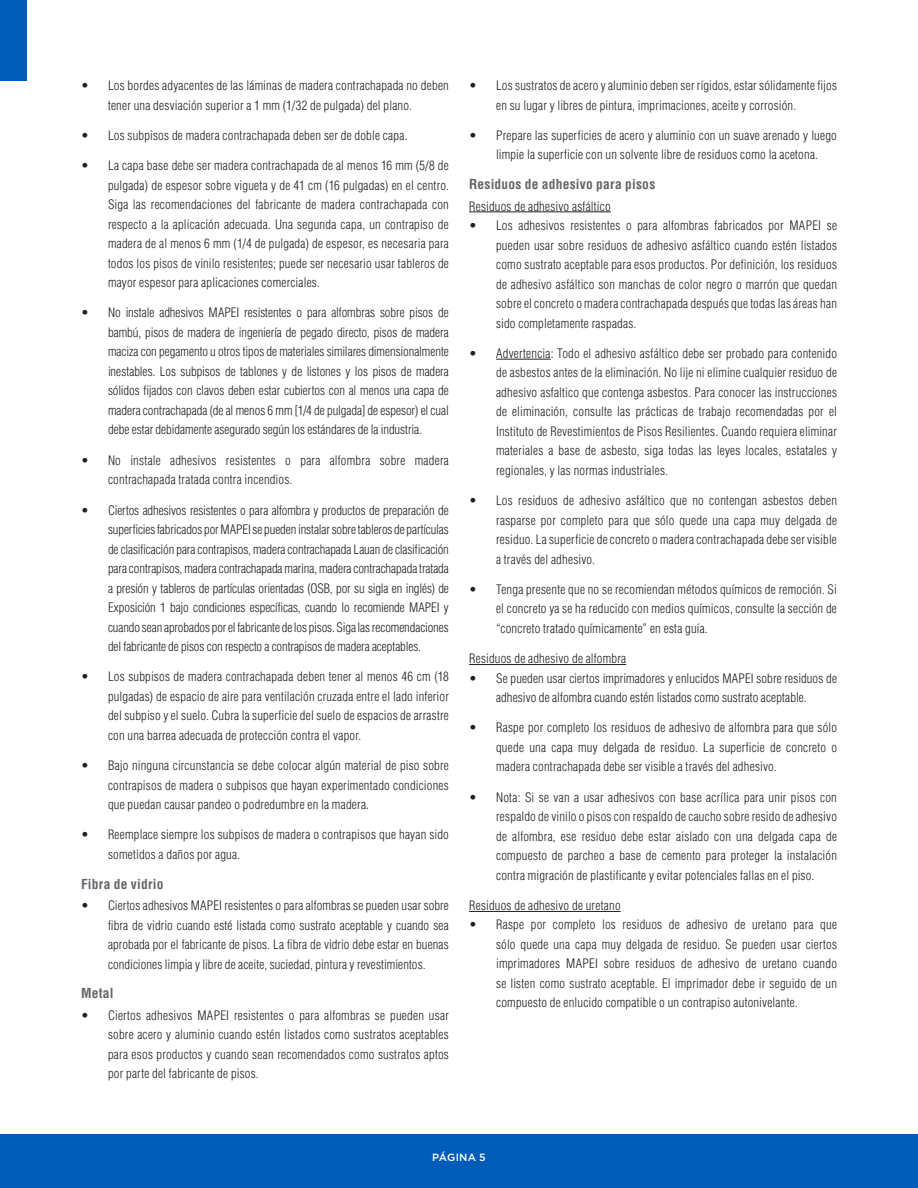
<style>
.page{position:relative;width:918px;height:1188px;background:#fff}
.page>*{position:absolute;margin:0;border:0;box-sizing:border-box;transform-origin:0 0}
.t1{font:700 condensed 13.5px "Helvetica LT Std";letter-spacing:.015em;color:#636569}
.t2{font:300 condensed 12.75px/19.5px "Helvetica LT Std";letter-spacing:.015em;color:#231f20;text-align:justify}
.t3{font:500 10.5px "Gotham HTF";letter-spacing:.025em;color:#fff}
</style>
<div class="page">
<hr style="left:469px;top:212px;width:142px;height:1px;background:#231f20">
<hr style="left:496px;top:359px;width:55px;height:1px;background:#231f20">
<hr style="left:469px;top:664px;width:157px;height:1px;background:#231f20">
<hr style="left:469px;top:911px;width:152px;height:1px;background:#231f20">
<div style="left:0;top:0;width:27px;height:81px;background:#005cb9"></div>
<div style="left:0;top:1134px;width:918px;height:54px;background:#005cb9"></div>
<p class="t2" style="left:108px;top:76px;width:342px;text-indent:-27px">• Los bordes adyacentes de las láminas de madera contrachapada no deben tener una desviación superior a 1 mm (1/32 de pulgada) del plano.</p>
<p class="t2" style="left:81px;top:126px;width:328px">• Los subpisos de madera contrachapada deben ser de doble capa.</p>
<p class="t2" style="left:108px;top:156px;width:342px;text-indent:-27px">• La capa base debe ser madera contrachapada de al menos 16 mm (5/8 de pulgada) de espesor sobre vigueta y de 41 cm (16 pulgadas) en el centro.<br>Siga las recomendaciones del fabricante de madera contrachapada con respecto a la aplicación adecuada. Una segunda capa, un contrapiso de madera de al menos 6 mm (1/4 de pulgada) de espesor, es necesaria para todos los pisos de vinilo resistentes; puede ser necesario usar tableros de mayor espesor para aplicaciones comerciales.</p>
<p class="t2" style="left:108px;top:303px;width:342px;text-indent:-27px">• No instale adhesivos MAPEI resistentes o para alfombras sobre pisos de bambú, pisos de madera de ingeniería de pegado directo, pisos de madera maciza con pegamento u otros tipos de materiales similares dimensionalmente inestables. Los subpisos de tablones y de listones y los pisos de madera sólidos fijados con clavos deben estar cubiertos con al menos una capa de madera contrachapada (de al menos 6 mm [1/4 de pulgada] de espesor) el cual debe estar debidamente asegurado según los estándares de la industria.</p>
<p class="t2" style="left:108px;top:450px;width:342px;text-indent:-27px">• No instale adhesivos resistentes o para alfombra sobre madera contrachapada tratada contra incendios.</p>
<p class="t2" style="left:108px;top:500px;width:342px;text-indent:-27px">• Ciertos adhesivos resistentes o para alfombra y productos de preparación de superficies fabricados por MAPEI se pueden instalar sobre tableros de partículas de clasificación para contrapisos, madera contrachapada Lauan de clasificación para contrapisos, madera contrachapada marina, madera contrachapada tratada a presión y tableros de partículas orientadas (OSB, por su sigla en inglés) de Exposición 1 bajo condiciones específicas, cuando lo recomiende MAPEI y cuando sean aprobados por el fabricante de los pisos. Siga las recomendaciones del fabricante de pisos con respecto a contrapisos de madera aceptables.</p>
<p class="t2" style="left:108px;top:667px;width:342px;text-indent:-27px">• Los subpisos de madera contrachapada deben tener al menos 46 cm (18 pulgadas) de espacio de aire para ventilación cruzada entre el lado inferior del subpiso y el suelo. Cubra la superficie del suelo de espacios de arrastre con una barrea adecuada de protección contra el vapor.</p>
<p class="t2" style="left:108px;top:756px;width:342px;text-indent:-27px">• Bajo ninguna circunstancia se debe colocar algún material de piso sobre contrapisos de madera o subpisos que hayan experimentado condiciones que puedan causar pandeo o podredumbre en la madera.</p>
<p class="t2" style="left:108px;top:825px;width:342px;text-indent:-27px">• Reemplace siempre los subpisos de madera o contrapisos que hayan sido sometidos a daños por agua.</p>
<p class="t1" style="left:81px;top:875px;width:84px">Fibra de vidrio</p>
<p class="t2" style="left:108px;top:896px;width:342px;text-indent:-27px">• Ciertos adhesivos MAPEI resistentes o para alfombras se pueden usar sobre fibra de vidrio cuando esté listada como sustrato aceptable y cuando sea aprobada por el fabricante de pisos. La fibra de vidrio debe estar en buenas condiciones limpia y libre de aceite, suciedad, pintura y revestimientos.</p>
<p class="t1" style="left:81px;top:985px;width:34px">Metal</p>
<p class="t2" style="left:108px;top:1005px;width:342px;text-indent:-27px">• Ciertos adhesivos MAPEI resistentes o para alfombras se pueden usar sobre acero y aluminio cuando estén listados como sustratos aceptables para esos productos y cuando sean recomendados como sustratos aptos por parte del fabricante de pisos.</p>
<p class="t2" style="left:496px;top:76px;width:342px;text-indent:-27px">• Los sustratos de acero y aluminio deben ser rígidos, estar sólidamente fijos en su lugar y libres de pintura, imprimaciones, aceite y corrosión.</p>
<p class="t2" style="left:496px;top:126px;width:342px;text-indent:-27px">• Prepare las superficies de acero y aluminio con un suave arenado y luego limpie la superficie con un solvente libre de residuos como la acetona.</p>
<p class="t1" style="left:469px;top:176px;width:188px">Residuos de adhesivo para pisos</p>
<p class="t2" style="left:469px;top:196px;width:143px">Residuos de adhesivo asfáltico</p>
<p class="t2" style="left:496px;top:216px;width:342px;text-indent:-27px">• Los adhesivos resistentes o para alfombras fabricados por MAPEI se pueden usar sobre residuos de adhesivo asfáltico cuando estén listados como sustrato aceptable para esos productos. Por definición, los residuos de adhesivo asfáltico son manchas de color negro o marrón que quedan sobre el concreto o madera contrachapada después que todas las áreas han sido completamente raspadas.</p>
<p class="t2" style="left:496px;top:343px;width:342px;text-indent:-27px">• Advertencia: Todo el adhesivo asfáltico debe ser probado para contenido de asbestos antes de la eliminación. No lije ni elimine cualquier residuo de adhesivo asfaltico que contenga asbestos. Para conocer las instrucciones de eliminación, consulte las prácticas de trabajo recomendadas por el Instituto de Revestimientos de Pisos Resilientes. Cuando requiera eliminar materiales a base de asbesto, siga todas las leyes locales, estatales y regionales, y las normas industriales.</p>
<p class="t2" style="left:496px;top:491px;width:342px;text-indent:-27px">• Los residuos de adhesivo asfáltico que no contengan asbestos deben rasparse por completo para que sólo quede una capa muy delgada de residuo. La superficie de concreto o madera contrachapada debe ser visible a través del adhesivo.</p>
<p class="t2" style="left:496px;top:579px;width:342px;text-indent:-27px">• Tenga presente que no se recomiendan métodos químicos de remoción. Si el concreto ya se ha reducido con medios químicos, consulte la sección de “concreto tratado químicamente” en esta guía.</p>
<p class="t2" style="left:469px;top:649px;width:159px">Residuos de adhesivo de alfombra</p>
<p class="t2" style="left:469px;top:668px;width:369px;text-align:center">• Se pueden usar ciertos imprimadores y enlucidos MAPEI sobre residuos de adhesivo de alfombra cuando estén listados como sustrato aceptable.</p>
<p class="t2" style="left:496px;top:718px;width:342px;text-indent:-27px">• Raspe por completo los residuos de adhesivo de alfombra para que sólo quede una capa muy delgada de residuo. La superficie de concreto o madera contrachapada debe ser visible a través del adhesivo.</p>
<p class="t2" style="left:496px;top:787px;width:342px;text-indent:-27px">• Nota: Si se van a usar adhesivos con base acrílica para unir pisos con respaldo de vinilo o pisos con respaldo de caucho sobre resido de adhesivo de alfombra, ese residuo debe estar aislado con una delgada capa de compuesto de parcheo a base de cemento para proteger la instalación contra migración de plastificante y evitar potenciales fallas en el piso.</p>
<p class="t2" style="left:469px;top:896px;width:153px">Residuos de adhesivo de uretano</p>
<p class="t2" style="left:496px;top:915px;width:342px;text-indent:-27px">• Raspe por completo los residuos de adhesivo de uretano para que sólo quede una capa muy delgada de residuo. Se pueden usar ciertos imprimadores MAPEI sobre residuos de adhesivo de uretano cuando se listen como sustrato aceptable. El imprimador debe ir seguido de un compuesto de enlucido compatible o un contrapiso autonivelante.</p>
<p class="t3" style="left:432px;top:1151px;width:55px">PÁGINA 5</p>
</div>
